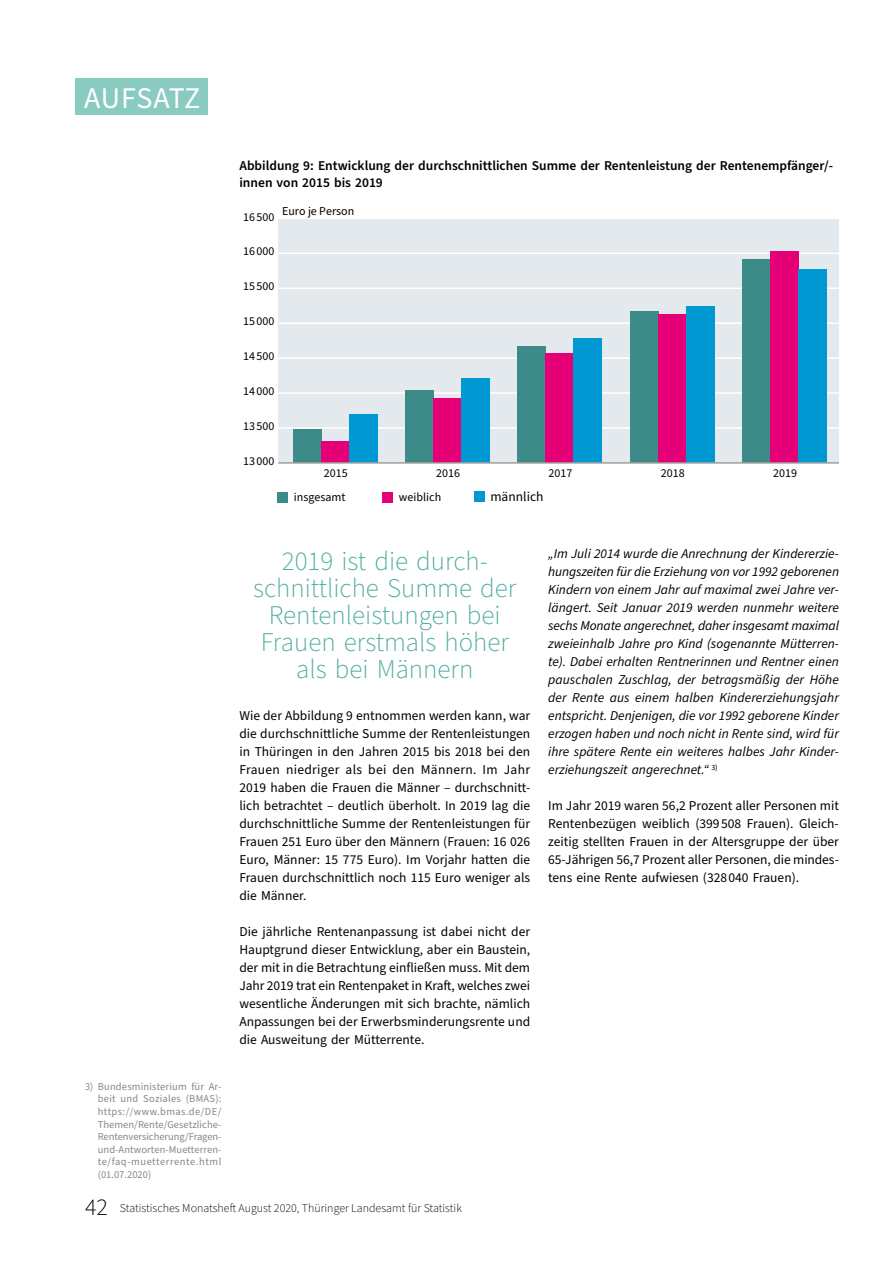
<style>
.page{position:relative;width:893px;height:1263px;background:#fff}
.page>*{position:absolute;margin:0;border:0;box-sizing:border-box;transform-origin:0 0}
.t1{font:30px "Source Sans Pro Regular 2";letter-spacing:.015em;color:#fff}
.t2{font:300 27px/27px "Source Sans Pro";color:#4fad9f;text-align:center}
.t3{font:13.5px/18px "Source Sans Pro";color:#000;text-align:justify}
.t4{font:italic 13.5px/18px "Source Sans Pro";color:#000;text-align:justify}
.t5{font:600 13.5px/16.5px "Source Sans Pro";color:#000}
.t6{font:13.5px "Source Sans Pro Regular 6";color:#000}
.t7{font:12px "Source Sans Pro Regular 6";color:#000}
.t8{font:300 12px "Source Sans Pro";color:#000}
.t9{font:10.5px/12.6px "Source Sans Pro";letter-spacing:.005em;color:#878787;text-align:justify}
.s1{font-size:24px}
</style>
<div class="page">
<div style="left:76px;top:79px;width:132px;height:36px;background:#8acbc1"></div>
<div style="left:279px;top:218px;width:560px;height:245px;background:#e3e9ec"></div>
<hr style="left:278px;top:218px;width:561px;height:1px;background:#fff">
<hr style="left:278px;top:253px;width:561px;height:1px;background:#fff">
<hr style="left:278px;top:288px;width:561px;height:1px;background:#fff">
<hr style="left:278px;top:322px;width:561px;height:2px;background:#fff">
<hr style="left:278px;top:357px;width:561px;height:2px;background:#fff">
<hr style="left:278px;top:392px;width:561px;height:2px;background:#fff">
<hr style="left:278px;top:427px;width:561px;height:2px;background:#fff">
<div style="left:293px;top:429px;width:28px;height:34px;background:#3d8b88"></div>
<div style="left:321px;top:441px;width:28px;height:22px;background:#e60077"></div>
<div style="left:349px;top:414px;width:28px;height:49px;background:#0098d3"></div>
<div style="left:405px;top:390px;width:28px;height:73px;background:#3d8b88"></div>
<div style="left:433px;top:399px;width:28px;height:64px;background:#e60077"></div>
<div style="left:461px;top:379px;width:29px;height:84px;background:#0098d3"></div>
<div style="left:518px;top:347px;width:28px;height:116px;background:#3d8b88"></div>
<div style="left:546px;top:353px;width:28px;height:110px;background:#e60077"></div>
<div style="left:574px;top:338px;width:28px;height:125px;background:#0098d3"></div>
<div style="left:630px;top:311px;width:28px;height:152px;background:#3d8b88"></div>
<div style="left:658px;top:314px;width:28px;height:149px;background:#e60077"></div>
<div style="left:686px;top:306px;width:29px;height:157px;background:#0098d3"></div>
<div style="left:743px;top:259px;width:28px;height:204px;background:#3d8b88"></div>
<div style="left:771px;top:252px;width:28px;height:211px;background:#e60077"></div>
<div style="left:799px;top:269px;width:28px;height:194px;background:#0098d3"></div>
<hr style="left:278px;top:462px;width:561px;height:2px;background:#9d9d9c">
<div style="left:277px;top:492px;width:11px;height:11px;background:#3d8b88"></div>
<div style="left:382px;top:492px;width:11px;height:11px;background:#e60077"></div>
<div style="left:474px;top:492px;width:10px;height:10px;background:#0098d3"></div>
<h1 class="t1" style="left:84px;top:78px;width:118px">AUFSATZ</h1>
<p class="t9" style="left:98px;top:1080px;width:125px;text-indent:-13px">3) Bundesministerium für Ar&shy;beit und Soziales (BMAS): https://www.bmas.de/DE/ Themen/Rente/Gesetzliche-Rentenversicherung/Fragen&shy;und-Antworten-Muetterren&shy;te/faq-muetterrente.html (01.07.2020)</p>
<p class="t5" style="left:239px;top:158px;width:595px">Abbildung 9: Entwicklung der durchschnittlichen Summe der Rentenleistung der Rentenempfänger/- innen von 2015 bis 2019</p>
<p class="t7" style="left:243px;top:208px;width:33px">16500</p>
<p class="t7" style="left:282px;top:203px;width:74px">Euro je Person</p>
<p class="t7" style="left:243px;top:243px;width:33px">16000</p>
<p class="t7" style="left:243px;top:278px;width:33px">15500</p>
<p class="t7" style="left:243px;top:313px;width:33px">15000</p>
<p class="t7" style="left:243px;top:348px;width:33px">14500</p>
<p class="t7" style="left:243px;top:383px;width:33px">14000</p>
<p class="t7" style="left:243px;top:418px;width:33px">13500</p>
<p class="t7" style="left:243px;top:453px;width:33px">13000</p>
<p class="t7" style="left:324px;top:465px;width:25px">2015</p>
<p class="t7" style="left:436px;top:465px;width:25px">2016</p>
<p class="t7" style="left:549px;top:465px;width:25px">2017</p>
<p class="t7" style="left:661px;top:465px;width:25px">2018</p>
<p class="t7" style="left:773px;top:465px;width:25px">2019</p>
<p class="t7" style="left:294px;top:489px;width:53px">insgesamt</p>
<p class="t7" style="left:399px;top:489px;width:44px">weiblich</p>
<p class="t6" style="left:490px;top:487px;width:55px">männlich</p>
<h2 class="t2" style="left:253px;top:548px;width:265px">2019 ist die durch&shy;schnittliche Summe der<br>Rentenleistungen bei<br>Frauen erstmals höher als bei Männern</h2>
<p class="t3" style="left:239px;top:707px;width:292px">Wie der Abbildung 9 entnommen werden kann, war die durchschnittliche Summe der Rentenleistungen in Thüringen in den Jahren 2015 bis 2018 bei den Frauen niedriger als bei den Männern. Im Jahr 2019 haben die Frauen die Männer – durchschnitt&shy;lich betrachtet – deutlich überholt. In 2019 lag die durchschnittliche Summe der Rentenleistungen für Frauen 251 Euro über den Männern (Frauen: 16 026<br>Euro, Männer: 15 775 Euro). Im Vorjahr hatten die Frauen durchschnittlich noch 115 Euro weniger als die Männer.</p>
<p class="t3" style="left:239px;top:923px;width:292px">Die jährliche Rentenanpassung ist dabei nicht der Hauptgrund dieser Entwicklung, aber ein Baustein, der mit in die Betrachtung einfließen muss. Mit dem Jahr 2019 trat ein Rentenpaket in Kraft, welches zwei wesentliche Änderungen mit sich brachte, nämlich Anpassungen bei der Erwerbsminderungsrente und die Ausweitung der Mütterrente.</p>
<p class="t4" style="left:548px;top:545px;width:292px">„Im Juli 2014 wurde die Anrechnung der Kindererzie&shy;hungszeiten für die Erziehung von vor 1992 geborenen Kindern von einem Jahr auf maximal zwei Jahre ver&shy;längert. Seit Januar 2019 werden nunmehr weitere sechs Monate angerechnet, daher insgesamt maximal zweieinhalb Jahre pro Kind (sogenannte Mütterren&shy;te). Dabei erhalten Rentnerinnen und Rentner einen pauschalen Zuschlag, der betragsmäßig der Höhe der Rente aus einem halben Kindererziehungsjahr entspricht. Denjenigen, die vor 1992 geborene Kinder erzogen haben und noch nicht in Rente sind, wird für ihre spätere Rente ein weiteres halbes Jahr Kinder&shy;erziehungszeit angerechnet.“ <sup>3)</sup></p>
<p class="t3" style="left:548px;top:797px;width:292px">Im Jahr 2019 waren 56,2 Prozent aller Personen mit Rentenbezügen weiblich (399 508 Frauen). Gleich&shy;zeitig stellten Frauen in der Altersgruppe der über 65-Jährigen 56,7 Prozent aller Personen, die mindes&shy;tens eine Rente aufwiesen (328 040 Frauen).</p>
<p class="t8" style="left:85px;top:1200px;width:378px"><span class="s1">42</span> Statistisches Monatsheft August 2020, Thüringer Landesamt für Statistik</p>
</div>
